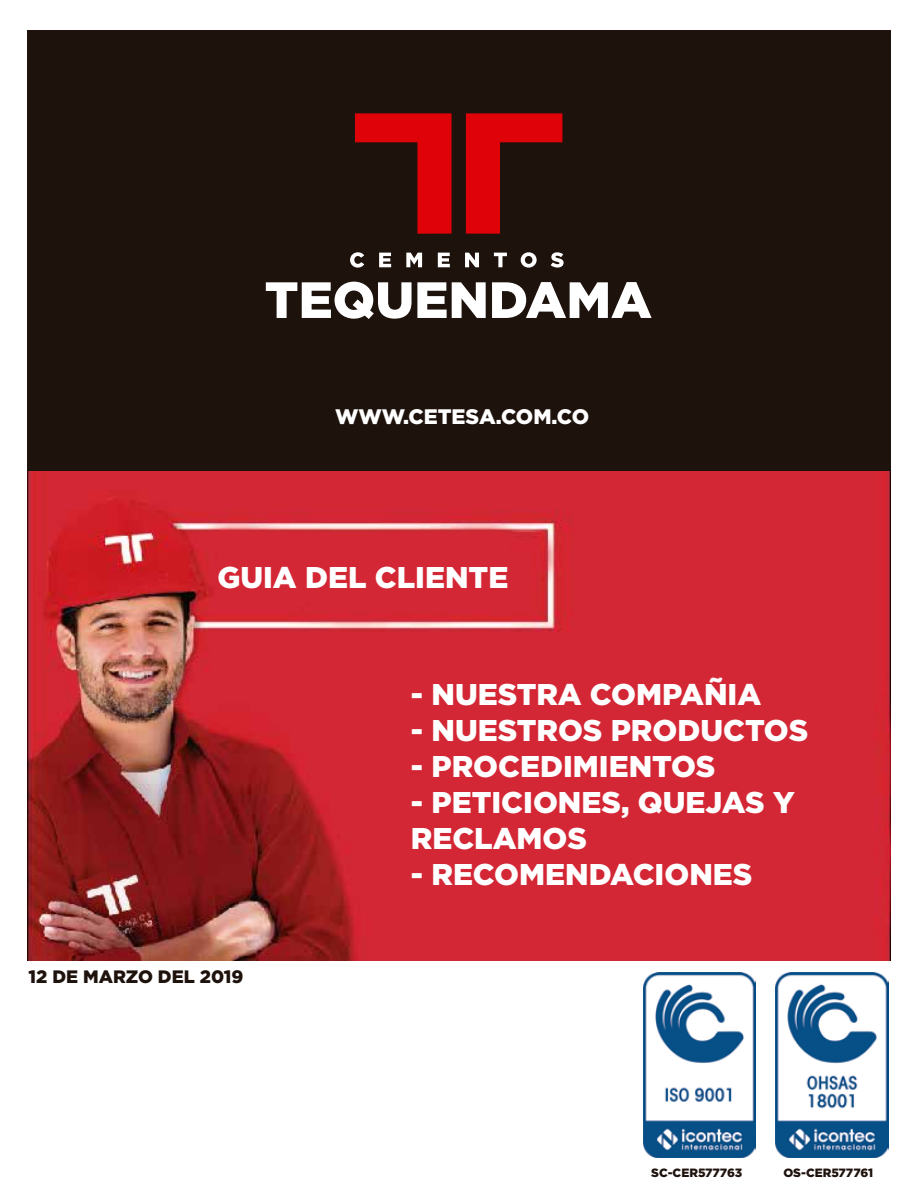
<style>
.page{position:relative;width:918px;height:1188px;background:#fff}
.page>*{position:absolute;margin:0;border:0;box-sizing:border-box;transform-origin:0 0}
.t1{font:900 30px/36px "Gotham";color:#fff}
.t2{font:900 21px "Gotham";letter-spacing:-.005em;color:#fff}
.t3{font:900 18px "Gotham";color:#1e120d}
.t4{font:900 12px "Gotham";color:#1e120d}
</style>
<div class="page">
<div style="left:27px;top:30px;width:863px;height:441px;background:#1e120d"></div>
<img style="left:27px;top:471px;width:863px;height:489px">
<img style="left:643px;top:973px;width:112px;height:185px">
<img style="left:776px;top:973px;width:112px;height:185px">
<svg style="left:355px;top:113px;width:207px;height:121px"></svg>
<svg style="left:350px;top:252px;width:14px;height:16px"></svg>
<svg style="left:379px;top:253px;width:12px;height:14px"></svg>
<svg style="left:406px;top:253px;width:16px;height:14px"></svg>
<svg style="left:438px;top:253px;width:12px;height:14px"></svg>
<svg style="left:465px;top:253px;width:14px;height:14px"></svg>
<svg style="left:494px;top:253px;width:13px;height:14px"></svg>
<svg style="left:521px;top:252px;width:16px;height:16px"></svg>
<svg style="left:551px;top:252px;width:13px;height:16px"></svg>
<svg style="left:266px;top:282px;width:220px;height:37px"></svg>
<svg style="left:492px;top:282px;width:160px;height:36px"></svg>
<p class="t2" style="left:335px;top:402px;width:256px">WWW.CETESA.COM.CO</p>
<p class="t1" style="left:217px;top:559px;width:293px">GUIA DEL CLIENTE</p>
<p class="t3" style="left:29px;top:964px;width:216px">12 DE MARZO DEL 2019</p>
<p class="t1" style="left:411px;top:676px;width:352px">- NUESTRA COMPAÑIA</p>
<p class="t1" style="left:411px;top:712px;width:399px">- NUESTROS PRODUCTOS</p>
<p class="t1" style="left:411px;top:748px;width:306px">- PROCEDIMIENTOS</p>
<p class="t1" style="left:411px;top:784px;width:385px">- PETICIONES, QUEJAS Y<br>RECLAMOS</p>
<p class="t1" style="left:411px;top:856px;width:343px">- RECOMENDACIONES</p>
<p class="t4" style="left:651px;top:1164px;width:93px">SC-CER577763</p>
<p class="t4" style="left:783px;top:1164px;width:91px">OS-CER577761</p>
</div>
